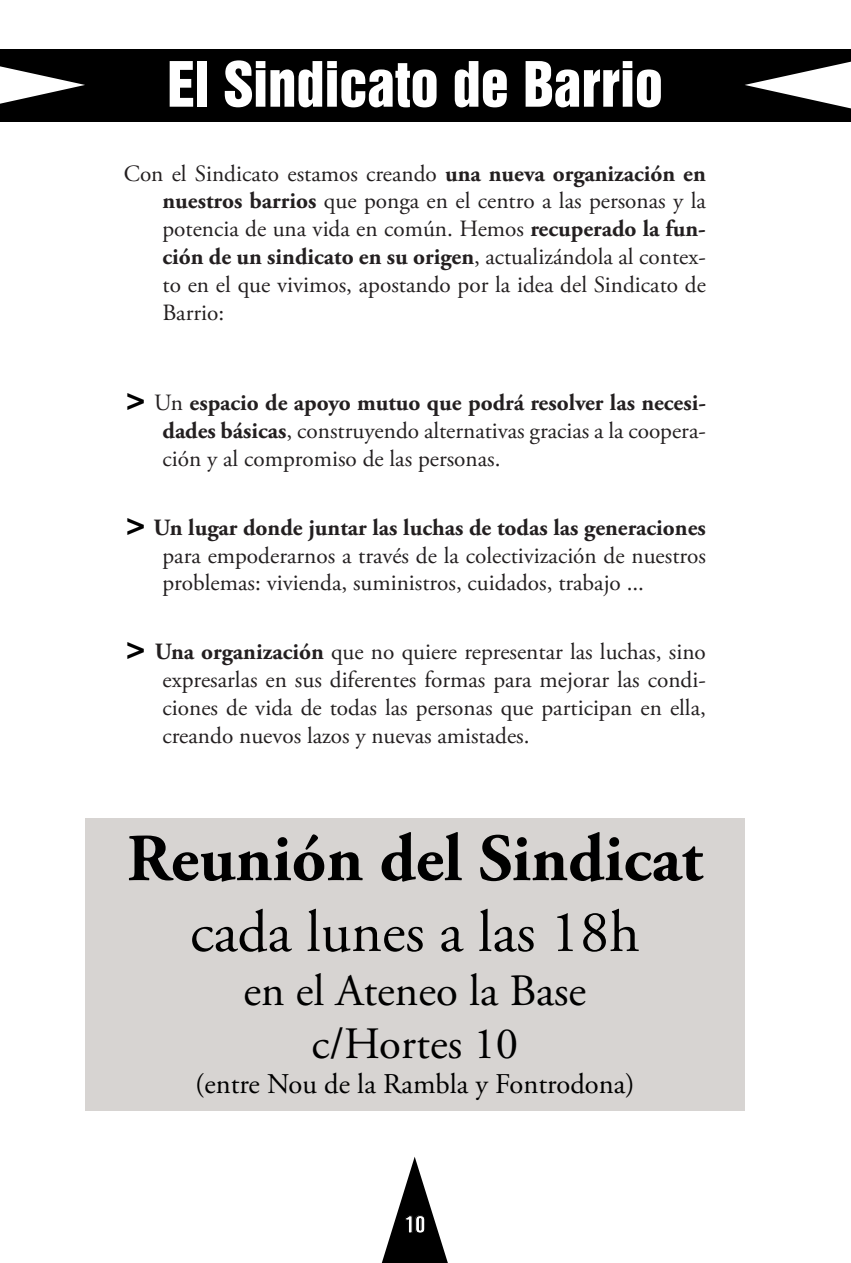
<style>
.page{position:relative;width:851px;height:1263px;background:#fff}
.page>*{position:absolute;margin:0;border:0;box-sizing:border-box;transform-origin:0 0}
.t1{font:700 67.2px "Adobe Garamond Pro";color:#000}
.t2{font:59.1px "Adobe Garamond Pro";color:#000}
.t3{font:57px "Swiss 921 BT Regular A";color:#fff}
.t4{font:44.7px/53.7px "Adobe Garamond Pro";color:#000;text-align:center}
.t5{font:28.5px "Adobe Garamond Pro";color:#000}
.t6{font:23.25px/27.9px "Adobe Garamond Pro";color:#231f20;text-align:justify}
.t7{font:21.6px "Swiss 921 BT Regular A";color:#fff}
.s1{font-weight:700}
.s2{font-family:"Swiss 921 BT Regular A";font-size:28.5px;color:#000}
</style>
<div class="page">
<svg style="left:381px;top:1157px;width:67px;height:106px"></svg>
<div style="left:0;top:49px;width:850px;height:72px;background:#000"></div>
<svg style="left:0;top:66px;width:85px;height:38px"></svg>
<svg style="left:745px;top:62px;width:105px;height:46px"></svg>
<div style="left:85px;top:819px;width:659px;height:292px;background:#d7d4d2"></div>
<h3 class="t3" style="left:98px;top:47px;width:634px">Mi finca está en mal estado</h3>
<h3 class="t3" style="left:167px;top:47px;width:497px">El Sindicato de Barrio</h3>
<p class="t6" style="left:162px;top:160px;width:545px;text-indent:-39px">Con el Sindicato estamos creando <span class="s1">una nueva organización en nuestros barrios</span> que ponga en el centro a las personas y la potencia de una vida en común. Hemos <span class="s1">recuperado la fun&shy;ción de un sindicato en su origen</span>, actualizándola al contex&shy;to en el que vivimos, apostando por la idea del Sindicato de Barrio:</p>
<p class="t6" style="left:162px;top:390px;width:545px;text-indent:-39px"><span class="s2">&gt;</span> Un <span class="s1">espacio de apoyo mutuo que podrá resolver las necesi&shy;dades básicas</span>, construyendo alternativas gracias a la coopera&shy;ción y al compromiso de las personas.</p>
<p class="t6" style="left:162px;top:514px;width:545px;text-indent:-39px"><span class="s2">&gt;</span> <span class="s1">Un lugar donde juntar las luchas de todas las generaciones </span>para empoderarnos a través de la colectivización de nuestros problemas: vivienda, suministros, cuidados, trabajo ...</p>
<p class="t6" style="left:162px;top:638px;width:545px;text-indent:-39px"><span class="s2">&gt;</span> <span class="s1">Una organización</span> que no quiere representar las luchas, sino expresarlas en sus diferentes formas para mejorar las condi&shy;ciones de vida de todas las personas que participan en ella, creando nuevos lazos y nuevas amistades.</p>
<h1 class="t1" style="left:127px;top:820px;width:577px">Reunión del Sindicat</h1>
<h2 class="t2" style="left:190px;top:897px;width:451px">cada lunes a las 18h</h2>
<h3 class="t4" style="left:243px;top:965px;width:344px">en el Ateneo la Base c/Hortes 10</h3>
<p class="t5" style="left:195px;top:1066px;width:440px">(entre Nou de la Rambla y Fontrodona)</p>
<p class="t7" style="left:404px;top:1210px;width:23px">10</p>
</div>
